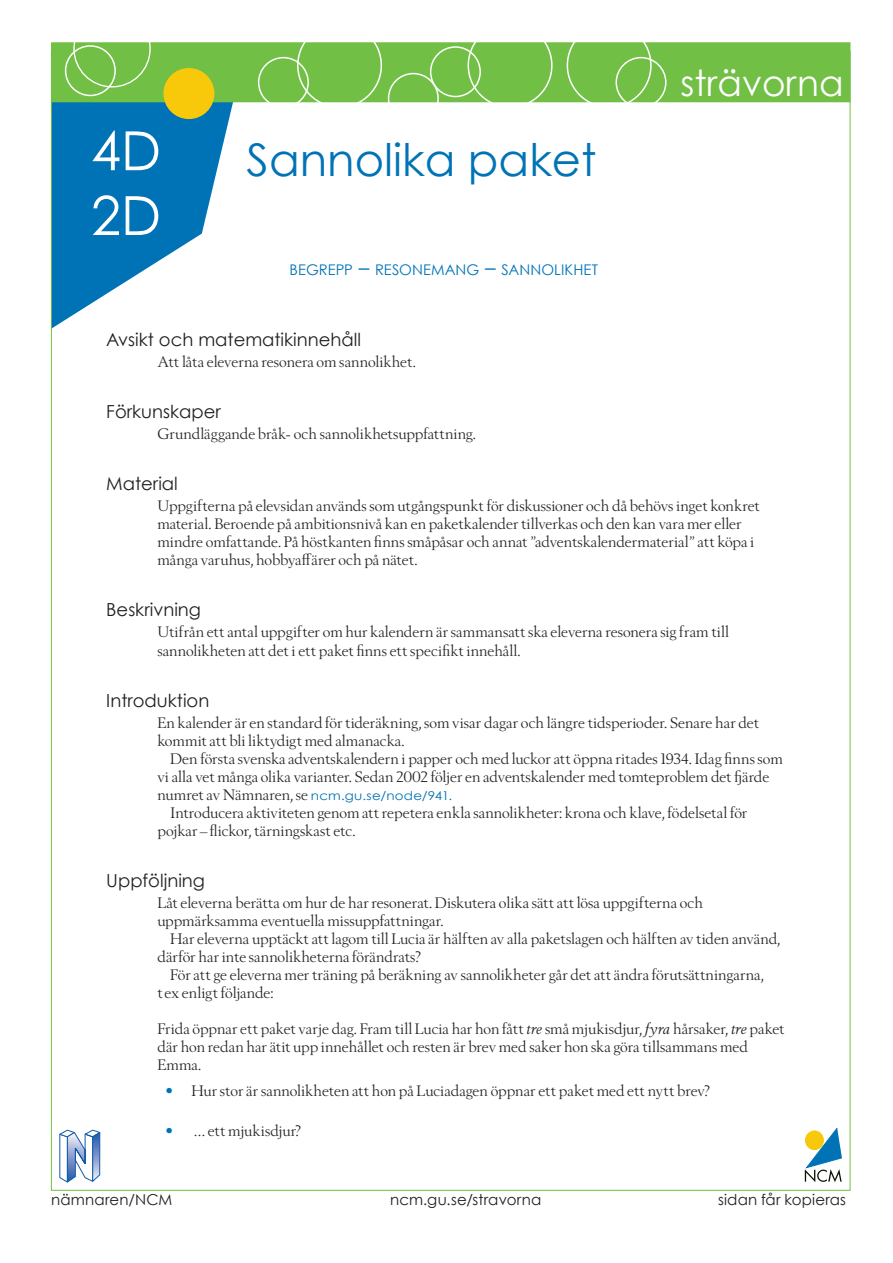
<style>
.page{position:relative;width:893px;height:1263px;background:#fff}
.page>*{position:absolute;margin:0;border:0;box-sizing:border-box;transform-origin:0 0}
.L-målkod{font:54px "Century Gothic";color:#fff}
.L-titel{font:45px "Century Gothic";color:#0073b6}
.CenturyGothic1{font:36px "Century Gothic";color:#fff}
.L-rubrik{font:18px "Century Gothic";color:#231f20}
.L-bröd{font:15px/18px "Berling Nova Display Pro";letter-spacing:.005em;color:#231f20}
.L-bröd-indrag{font:15px/18px "Berling Nova Display Pro";letter-spacing:.005em;color:#231f20}
.L-lista-punkt{font:15px "Berling Nova Display Pro";color:#231f20}
.t1{font:15px "Century Gothic";letter-spacing:.015em;color:#231f20}
.L-måltext{font:14.7px "Century Gothic";letter-spacing:.005em;color:#0073b6}
.s1{font-size:21px}
.s2{font-family:"Century Gothic";font-size:12.15px;color:#0073b6}
.s3{font-style:italic}
.s4{color:#0073b6}
</style>
<div class="page">
<svg style="left:805px;top:1128px;width:37px;height:54px"></svg>
<svg style="left:60px;top:1130px;width:40px;height:52px"></svg>
<svg style="left:53px;top:102px;width:181px;height:226px"></svg>
<div style="left:51px;top:42px;width:799px;height:60px;background:#71bf44"></div>
<div style="left:73px;top:10px;width:78px;height:77px;border:1px solid #fff;border-radius:50%"></div>
<div style="left:65px;top:45px;width:51px;height:51px;border:2px solid #fff;border-radius:50%"></div>
<div style="left:258px;top:57px;width:51px;height:51px;border:2px solid #fff;border-radius:50%"></div>
<div style="left:297px;top:23px;width:85px;height:85px;border:2px solid #fff;border-radius:50%"></div>
<div style="left:388px;top:73px;width:51px;height:51px;border:2px solid #fff;border-radius:50%"></div>
<div style="left:430px;top:46px;width:51px;height:51px;border:2px solid #fff;border-radius:50%"></div>
<div style="left:468px;top:23px;width:85px;height:85px;border:2px solid #fff;border-radius:50%"></div>
<div style="left:567px;top:23px;width:85px;height:85px;border:2px solid #fff;border-radius:50%"></div>
<div style="left:615px;top:57px;width:51px;height:51px;border:2px solid #fff;border-radius:50%"></div>
<div style="left:164px;top:69px;width:50px;height:49px;background:#f8c90b;border-radius:50%"></div>
<div style="left:163px;top:68px;width:51px;height:51px;border:2px solid #f8c90b;border-radius:50%"></div>
<p class="L-målkod" style="left:91px;top:118px;width:72px">4D</p>
<p class="L-målkod" style="left:91px;top:183px;width:72px">2D</p>
<p class="L-titel" style="left:247px;top:133px;width:351px">Sannolika paket</p>
<p class="L-måltext" style="left:290px;top:261px;width:310px">BEGREPP <span class="s1">–</span> RESONEMANG <span class="s1">–</span> SANNOLIKHET</p>
<p class="CenturyGothic1" style="left:680px;top:61px;width:165px">strävorna</p>
<p class="L-rubrik" style="left:106px;top:329px;width:256px">Avsikt och matematikinnehåll</p>
<p class="L-bröd" style="left:157px;top:353px;width:260px">Att låta eleverna resonera om sannolikhet.</p>
<p class="L-rubrik" style="left:106px;top:401px;width:116px">Förkunskaper</p>
<p class="L-bröd" style="left:157px;top:425px;width:320px">Grundläggande bråk- och sannolikhetsuppfattning.</p>
<p class="L-rubrik" style="left:106px;top:473px;width:73px">Material</p>
<p class="L-bröd" style="left:157px;top:497px;width:604px">Uppgifterna på elevsidan används som utgångspunkt för diskussioner och då behövs inget konkret material. Beroende på ambitionsnivå kan en paketkalender tillverkas och den kan vara mer eller mindre omfattande. På höstkanten finns småpåsar och annat ”adventskalendermaterial” att köpa i många varuhus, hobbyaffärer och på nätet.</p>
<p class="L-rubrik" style="left:106px;top:599px;width:96px">Beskrivning</p>
<p class="L-bröd" style="left:157px;top:623px;width:573px">Utifrån ett antal uppgifter om hur kalendern är sammansatt ska eleverna resonera sig fram till sannolikheten att det i ett paket finns ett specifikt innehåll.</p>
<p class="L-rubrik" style="left:106px;top:689px;width:105px">Introduktion</p>
<p class="L-bröd" style="left:157px;top:713px;width:603px">En kalender är en standard för tideräkning, som visar dagar och längre tidsperioder. Senare har det kommit att bli liktydigt med almanacka.</p>
<p class="L-bröd-indrag" style="left:157px;top:749px;width:627px;text-indent:13px">Den första svenska adventskalendern i papper och med luckor att öppna ritades 1934. Idag finns som vi alla vet många olika varianter. Sedan 2002 följer en adventskalender med tomteproblem det fjärde numret av Nämnaren, se <span class="s2">ncm.gu.se/node/941.</span></p>
<p class="L-bröd-indrag" style="left:157px;top:803px;width:591px;text-indent:13px">Introducera aktiviteten genom att repetera enkla sannolikheter: krona och klave, födelsetal för pojkar–flickor, tärningskast etc.</p>
<p class="L-rubrik" style="left:106px;top:869px;width:100px">Uppföljning</p>
<p class="L-bröd" style="left:157px;top:893px;width:547px">Låt eleverna berätta om hur de har resonerat. Diskutera olika sätt att lösa uppgifterna och uppmärksamma eventuella missuppfattningar.</p>
<p class="L-bröd-indrag" style="left:157px;top:929px;width:624px;text-indent:13px">Har eleverna upptäckt att lagom till Lucia är hälften av alla paketslagen och hälften av tiden använd, därför har inte sannolikheterna förändrats?</p>
<p class="L-bröd-indrag" style="left:157px;top:965px;width:608px;text-indent:13px">För att ge eleverna mer träning på beräkning av sannolikheter går det att ändra förutsättningarna, t ex enligt följande:</p>
<p class="L-bröd" style="left:157px;top:1019px;width:629px">Frida öppnar ett paket varje dag. Fram till Lucia har hon fått <span class="s3">tre</span> små mjukisdjur, <span class="s3">fyra</span> hårsaker, <span class="s3">tre</span> paket där hon redan har ätit upp innehållet och resten är brev med saker hon ska göra tillsammans med<br>Emma.</p>
<p class="L-lista-punkt" style="left:166px;top:1082px;width:546px"><span class="s4">•</span> Hur stor är sannolikheten att hon på Luciadagen öppnar ett paket med ett nytt brev?</p>
<p class="L-lista-punkt" style="left:166px;top:1121px;width:137px"><span class="s4">•</span> … ett mjukisdjur?</p>
<p class="t1" style="left:51px;top:1190px;width:123px">nämnaren/NCM</p>
<p class="t1" style="left:390px;top:1190px;width:153px">ncm.gu.se/stravorna</p>
<p class="t1" style="left:718px;top:1190px;width:130px">sidan får kopieras</p>
</div>
